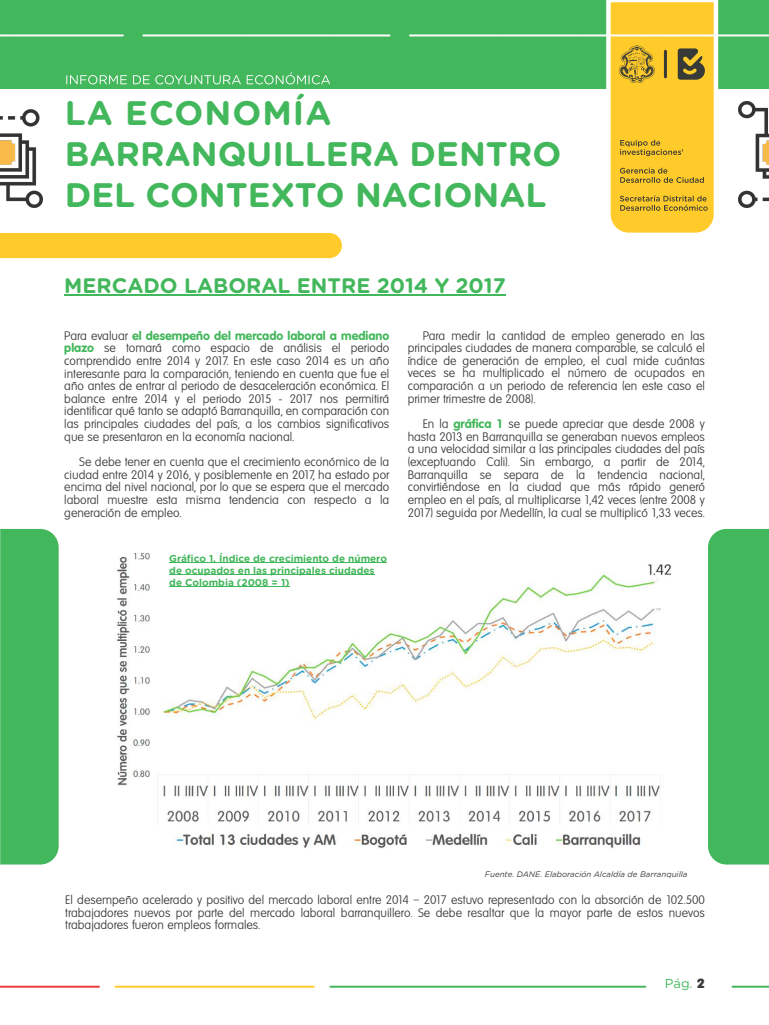
<style>
.page{position:relative;width:769px;height:1025px;background:#fff}
.page>*{position:absolute;margin:0;border:0;box-sizing:border-box;transform-origin:0 0}
.t1{font:700 34px/40.8px "Gotham Rounded";color:#43b75b}
.t2{font:700 21px "Gotham Rounded";color:#43b75b}
.t3{font:13px "Gotham Rounded";color:#43b75b}
.t4{font:300 12px/12.6px "Volkswagen Serial";color:#373a36;text-align:justify}
.t5{font:700 10px/12px "Gotham Rounded";color:#43b75b}
.t6{font:italic 8px "Gotham Rounded";color:#373a36}
.s1{font-weight:800;color:#43b75b}
.s2{font-family:"Volkswagen Serial";font-weight:800;color:#373a36}
</style>
<div class="page">
<img style="left:117px;top:553px;width:555px;height:296px">
<div style="left:708px;top:528px;width:60px;height:336px;background:#43b75b"></div>
<div style="left:0;top:528px;width:59px;height:336px;background:#43b75b"></div>
<div style="left:0;top:0;width:768px;height:89px;background:#43b75b"></div>
<img style="left:66px;top:75px;width:126px;height:9px">
<hr style="left:0;top:985px;width:99px;height:2px;background:#ec3c42">
<hr style="left:115px;top:985px;width:198px;height:2px;background:#ffcb2b">
<hr style="left:330px;top:985px;width:315px;height:2px;background:#43b75b">
<hr style="left:732px;top:985px;width:36px;height:2px;background:#43b75b">
<img style="left:0;top:34px;width:124px;height:2px">
<img style="left:142px;top:34px;width:248px;height:2px">
<img style="left:409px;top:34px;width:359px;height:2px">
<hr style="left:64px;top:294px;width:441px;height:1px;background:#43b75b">
<div style="left:0;top:233px;width:342px;height:25px;background:#ffcb2b"></div>
<img style="left:738px;top:101px;width:30px;height:107px">
<img style="left:0;top:110px;width:42px;height:98px">
<hr style="left:169px;top:562px;width:218px;height:1px;background:#43b75b">
<hr style="left:169px;top:574px;width:205px;height:1px;background:#43b75b">
<hr style="left:169px;top:586px;width:120px;height:1px;background:#43b75b">
<svg style="left:603px;top:0;width:117px;height:233px;background:#f1c94a"></svg>
<img style="left:619px;top:167px;width:47px;height:6px">
<img style="left:620px;top:177px;width:52px;height:6px">
<img style="left:619px;top:195px;width:40px;height:6px">
<img style="left:620px;top:205px;width:52px;height:6px">
<h1 class="t1" style="left:65px;top:94px;width:498px">LA ECONOMÍA<br>BARRANQUILLERA DENTRO<br>DEL CONTEXTO NACIONAL</h1>
<h2 class="t2" style="left:64px;top:276px;width:443px">MERCADO LABORAL ENTRE 2014 Y 2017</h2>
<p class="t4" style="left:64px;top:330px;width:326px">Para evaluar <span class="s1">el desempeño del mercado laboral a mediano plazo</span> se tomará como espacio de análisis el periodo comprendido entre 2014 y 2017. En este caso 2014 es un año interesante para la comparación, teniendo en cuenta que fue el año antes de entrar al periodo de desaceleración económica. El balance entre 2014 y el periodo 2015 - 2017 nos permitirá identificar qué tanto se adaptó Barranquilla, en comparación con las principales ciudades del país, a los cambios significativos que se presentaron en la economía nacional.</p>
<p class="t4" style="left:64px;top:456px;width:326px;text-indent:15px">Se debe tener en cuenta que el crecimiento económico de la ciudad entre 2014 y 2016, y posiblemente en 2017, ha estado por encima del nivel nacional, por lo que se espera que el mercado laboral muestre esta misma tendencia con respecto a la generación de empleo.</p>
<p class="t4" style="left:407px;top:330px;width:298px;text-indent:15px">Para medir la cantidad de empleo generado en las principales ciudades de manera comparable, se calculó el índice de generación de empleo, el cual mide cuántas veces se ha multiplicado el número de ocupados en comparación a un periodo de referencia (en este caso el primer trimestre de 2008).</p>
<p class="t4" style="left:407px;top:418px;width:298px;text-indent:15px">En la <span class="s1">gráfica 1</span> se puede apreciar que desde 2008 y hasta 2013 en Barranquilla se generaban nuevos empleos a una velocidad similar a las principales ciudades del país (exceptuando Cali). Sin embargo, a partir de 2014, Barranquilla se separa de la tendencia nacional, convirtiéndose en la ciudad que más rápido generó empleo en el país, al multiplicarse 1,42 veces (entre 2008 y 2017) seguida por Medellín, la cual se multiplicó 1,33 veces.</p>
<p class="t5" style="left:169px;top:552px;width:219px">Gráfico 1. Índice de crecimiento de número de ocupados en las principales ciudades de Colombia (2008 = 1)</p>
<p class="t6" style="left:485px;top:870px;width:204px">Fuente. DANE. Elaboración Alcaldía de Barranquilla</p>
<p class="t4" style="left:65px;top:894px;width:641px">El desempeño acelerado y positivo del mercado laboral entre 2014 – 2017 estuvo representado con la absorción de 102.500 trabajadores nuevos por parte del mercado laboral barranquillero. Se debe resaltar que la mayor parte de estos nuevos trabajadores fueron empleos formales.</p>
<p class="t3" style="left:664px;top:977px;width:41px">Pág. <span class="s2">2</span></p>
</div>
